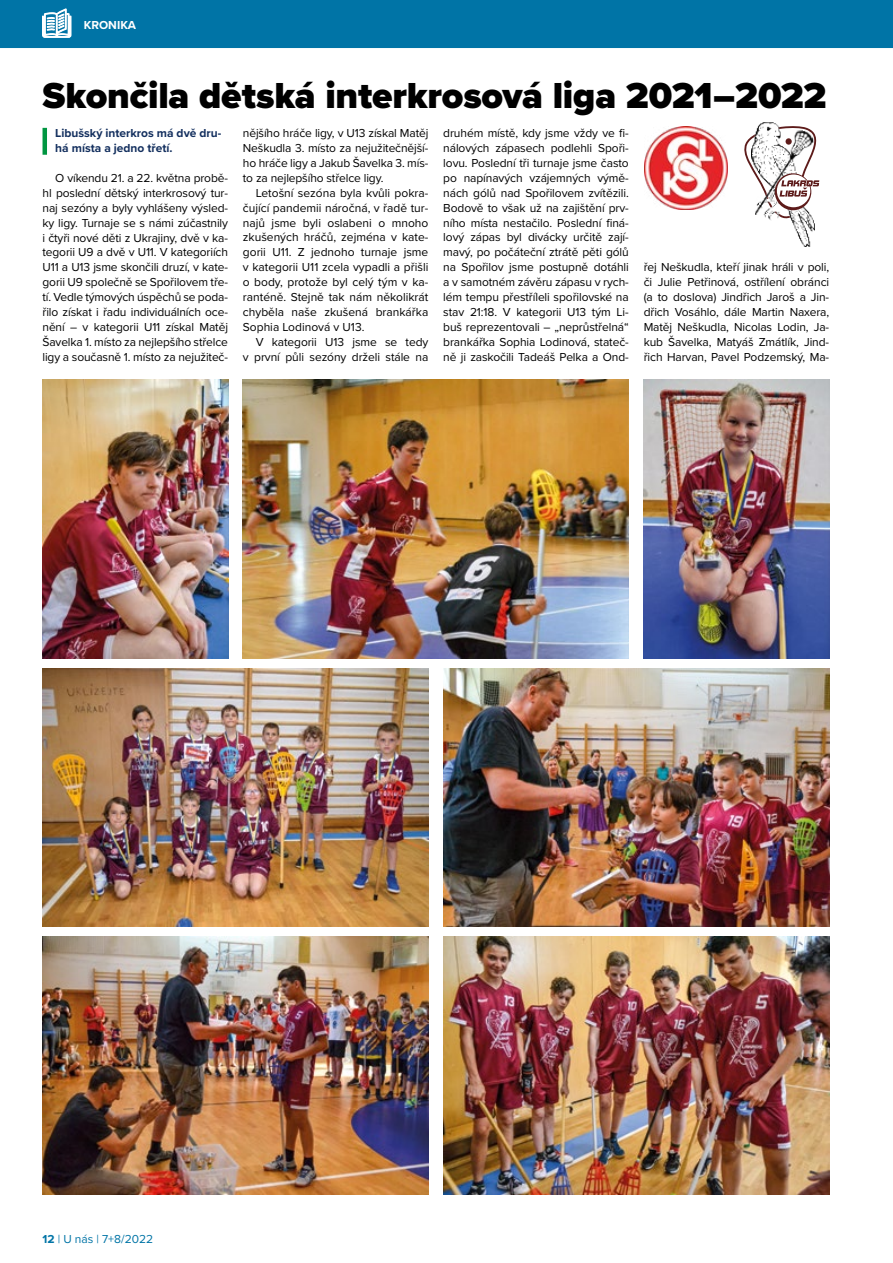
<style>
.page{position:relative;width:893px;height:1263px;background:#fff}
.page>*{position:absolute;margin:0;border:0;box-sizing:border-box;transform-origin:0 0}
.t1{font:900 37.5px "Proxima Nova";letter-spacing:-.005em;color:#000}
.t2{font:12px/14.9px "Proxima Nova";letter-spacing:-.01em;color:#000;text-align:justify}
.t3{font:700 12px/14.9px "Proxima Nova";color:#132f5e}
.t4{font:12px "Proxima Nova";color:#0074a6}
.t5{font:700 12px "Proxima Nova";color:#fff}
.s1{font-weight:700}
</style>
<div class="page">
<div style="left:0;top:0;width:893px;height:48px;background:#0074a6"></div>
<svg style="left:42px;top:8px;width:29px;height:30px"></svg>
<hr style="left:43px;top:128px;width:4px;height:27px;background:#009641">
<svg style="left:744px;top:122px;width:76px;height:124px"></svg>
<img style="left:751px;top:130px;width:66px;height:85px">
<img style="left:645px;top:127px;width:82px;height:82px">
<img style="left:43px;top:669px;width:385px;height:257px">
<img style="left:443px;top:669px;width:386px;height:257px">
<img style="left:443px;top:937px;width:386px;height:257px">
<img style="left:43px;top:937px;width:385px;height:257px">
<img style="left:243px;top:380px;width:386px;height:278px">
<img style="left:644px;top:380px;width:185px;height:278px">
<img style="left:43px;top:380px;width:185px;height:278px">
<p class="t5" style="left:84px;top:16px;width:54px">KRONIKA</p>
<h1 class="t1" style="left:43px;top:67px;width:785px">Skončila dětská interkrosová liga 2021–2022</h1>
<p class="t3" style="left:55px;top:126px;width:168px">Libušský interkros má dvě dru&shy;há místa a jedno třetí.</p>
<p class="t2" style="left:43px;top:170px;width:187px;text-indent:13px">O víkendu 21. a 22. května probě&shy;hl poslední dětský interkrosový tur&shy;naj sezóny a byly vyhlášeny výsled&shy;ky ligy. Turnaje se s námi zúčastnily i čtyři nové děti z Ukrajiny, dvě v ka&shy;tegorii U9 a dvě v U11. V kategoriích U11 a U13 jsme skončili druzí, v kate&shy;gorii U9 společně se Spořilovem tře&shy;tí. Vedle týmových úspěchů se poda&shy;řilo získat i řadu individuálních oce&shy;nění – v kategorii U11 získal Matěj Šavelka 1. místo za nejlepšího střelce ligy a současně 1. místo za nejužiteč-</p>
<p class="t2" style="left:243px;top:125px;width:187px">nějšího hráče ligy, v U13 získal Matěj Neškudla 3. místo za nejužitečnější&shy;ho hráče ligy a Jakub Šavelka 3. mís&shy;to za nejlepšího střelce ligy.</p>
<p class="t2" style="left:243px;top:185px;width:187px;text-indent:13px">Letošní sezóna byla kvůli pokra&shy;čující pandemii náročná, v řadě tur&shy;najů jsme byli oslabeni o mnoho zkušených hráčů, zejména v kate&shy;gorii U11. Z jednoho turnaje jsme v kategorii U11 zcela vypadli a přišli o body, protože byl celý tým v ka&shy;ranténě. Stejně tak nám několikrát chyběla naše zkušená brankářka Sophia Lodinová v U13.</p>
<p class="t2" style="left:243px;top:334px;width:187px;text-align:right">V kategorii U13 jsme se tedy<br>v první půli sezóny drželi stále na</p>
<p class="t2" style="left:443px;top:125px;width:187px">druhém místě, kdy jsme vždy ve fi&shy;nálových zápasech podlehli Spoři&shy;lovu. Poslední tři turnaje jsme často po napínavých vzájemných výmě&shy;nách gólů nad Spořilovem zvítězili.<br>Bodově to však už na zajištění prv&shy;ního místa nestačilo. Poslední finá&shy;lový zápas byl divácky určitě zají&shy;mavý, po počáteční ztrátě pěti gólů na Spořilov jsme postupně dotáhli a v samotném závěru zápasu v rych&shy;lém tempu přestříleli spořilovské na stav 21:18. V kategorii U13 tým Li&shy;buš reprezentovali – „neprůstřelná“ brankářka Sophia Lodinová, stateč&shy;ně ji zaskočili Tadeáš Pelka a Ond-</p>
<p class="t2" style="left:644px;top:259px;width:187px">řej Neškudla, kteří jinak hráli v poli, či Julie Petřinová, ostřílení obránci (a to doslova) Jindřich Jaroš a Jin&shy;dřich Vosáhlo, dále Martin Naxera, Matěj Neškudla, Nicolas Lodin, Ja&shy;kub Šavelka, Matyáš Zmátlík, Jind&shy;řich Harvan, Pavel Podzemský, Ma-</p>
<p class="t4" style="left:43px;top:1230px;width:112px"><span class="s1">12</span> | U nás | 7+8/2022</p>
</div>
